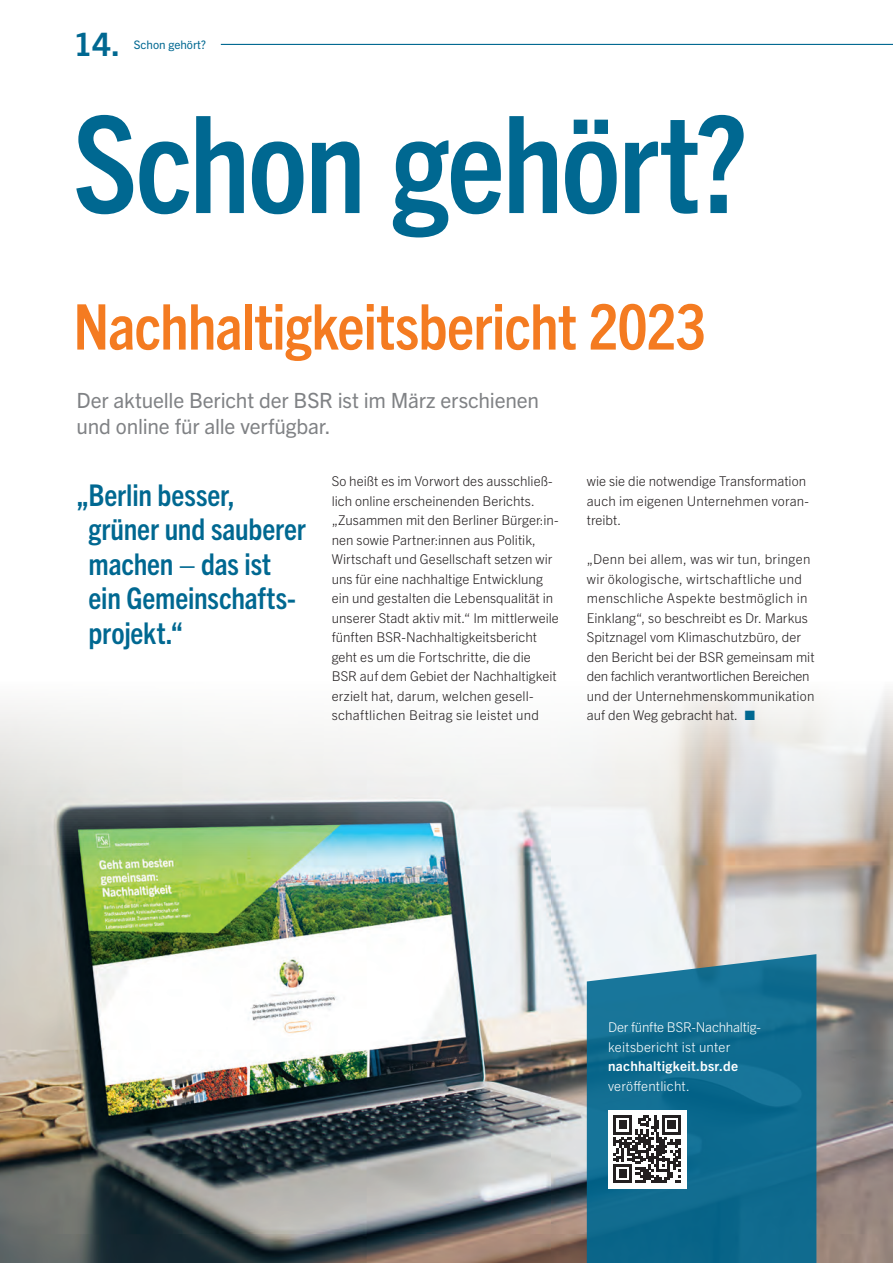
<style>
.page{position:relative;width:893px;height:1263px;background:#fff}
.page>*{position:absolute;margin:0;border:0;box-sizing:border-box;transform-origin:0 0}
.t1{font:700 condensed 135px "Trade Gothic Next LT Pro";letter-spacing:-.02em;color:#006891}
.t2{font:700 condensed 63px "Trade Gothic Next LT Pro";letter-spacing:-.015em;color:#f47b21}
.t3{font:700 32.4px "Trade Gothic Next LT Pro";color:#006891}
.t4{font:700 condensed 30px/34.5px "Trade Gothic Next LT Pro";letter-spacing:-.005em;color:#006891}
.t5{font:21px/25.5px "Trade Gothic Next LT Pro";letter-spacing:-.01em;color:#808285}
.t6{font:300 13.5px/19.5px "Trade Gothic Next LT Pro";letter-spacing:.005em;color:#231f20}
.t7{font:300 13.5px/19.5px "Trade Gothic Next LT Pro";letter-spacing:.015em;color:#fff}
.t8{font:11.7px "Trade Gothic Next LT Pro";color:#006891}
.s1{color:#006891}
.s2{font-weight:700}
</style>
<div class="page">
<img style="left:0;top:689px;width:893px;height:574px">
<hr style="left:221px;top:44px;width:672px;height:1px;background:#006891">
<svg style="left:587px;top:954px;width:229px;height:309px;background:#1a7294"></svg>
<div style="left:608px;top:1110px;width:78px;height:78px;background:#fff"></div>
<svg style="left:613px;top:1115px;width:68px;height:68px"></svg>
<h3 class="t3" style="left:74px;top:22px;width:48px">14.</h3>
<p class="t8" style="left:134px;top:36px;width:74px">Schon gehört?</p>
<h1 class="t1" style="left:73px;top:72px;width:676px">Schon gehört?</h1>
<h2 class="t2" style="left:73px;top:284px;width:634px">Nachhaltigkeitsbericht 2023</h2>
<p class="t5" style="left:77px;top:386px;width:464px">Der aktuelle Bericht der BSR ist im März erschienen und online für alle verfügbar.</p>
<p class="t6" style="left:332px;top:470px;width:229px">So heißt es im Vorwort des ausschließ&shy;lich online erscheinenden Berichts. „Zusammen mit den Berliner Bürger:in&shy;nen sowie Partner:innen aus Politik, Wirtschaft und Gesellschaft setzen wir uns für eine nachhaltige Entwicklung ein und gestalten die Lebensqualität in unserer Stadt aktiv mit.“ Im mittlerweile fünften BSR-Nachhaltigkeitsbericht geht es um die Fortschritte, die die BSR auf dem Gebiet der Nachhaltigkeit erzielt hat, darum, welchen gesell&shy;schaftlichen Beitrag sie leistet und</p>
<p class="t6" style="left:587px;top:470px;width:224px">wie sie die notwendige Transformation auch im eigenen Unternehmen voran&shy;treibt.</p>
<p class="t4" style="left:89px;top:476px;width:219px;text-indent:-12px">„Berlin besser, grüner und sauberer machen – das ist ein Gemeinschafts&shy;projekt.“</p>
<p class="t6" style="left:587px;top:548px;width:229px">„Denn bei allem, was wir tun, bringen wir ökologische, wirtschaftliche und menschliche Aspekte bestmöglich in Einklang“, so beschreibt es Dr. Markus Spitznagel vom Klimaschutzbüro, der den Bericht bei der BSR gemeinsam mit den fachlich verantwortlichen Bereichen und der Unternehmenskommunikation auf den Weg gebracht hat. <span class="s1">■</span></p>
<p class="t7" style="left:608px;top:1016px;width:153px">Der fünfte BSR-Nachhaltig&shy;keitsbericht ist unter <span class="s2">nachhaltigkeit.bsr.de </span>veröffentlicht.</p>
</div>
